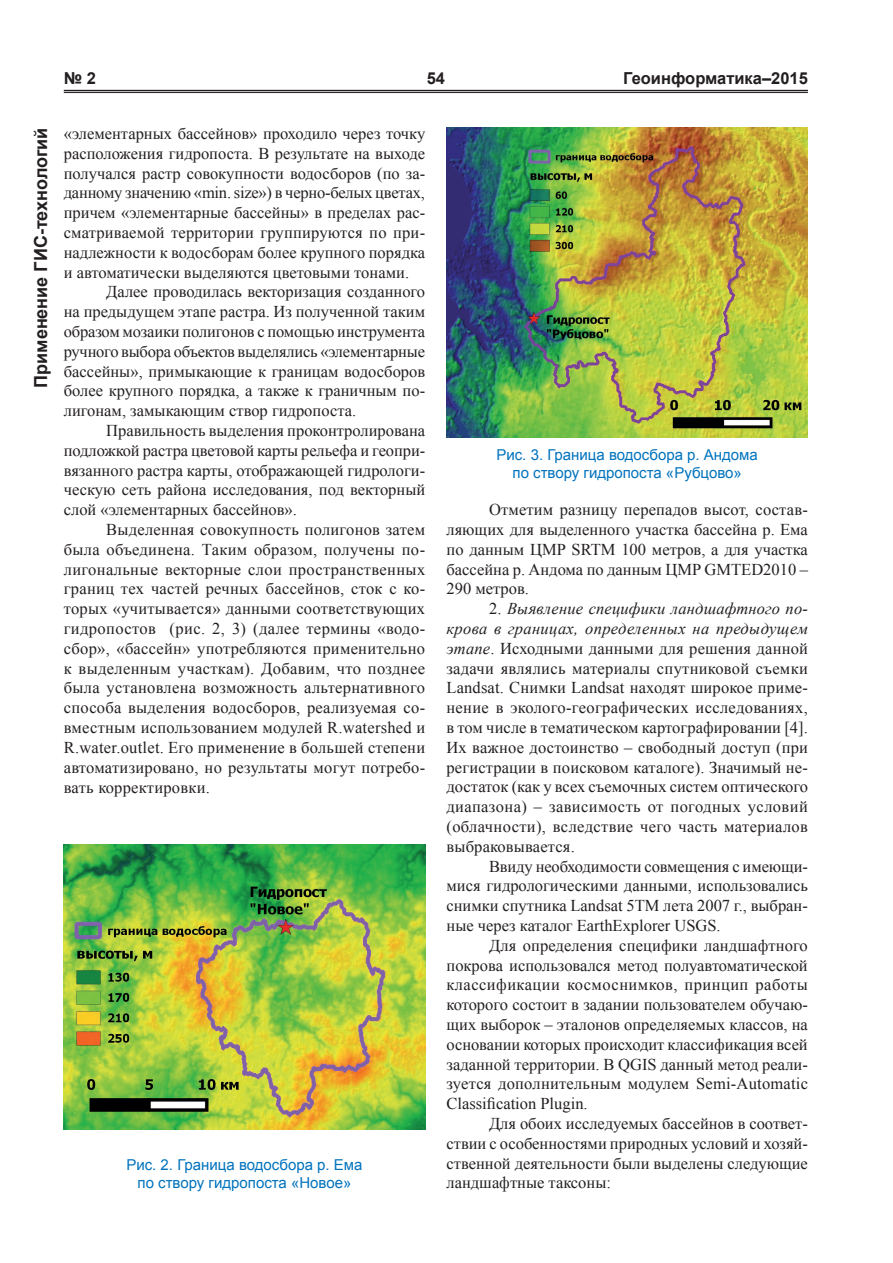
<style>
.page{position:relative;width:893px;height:1263px;background:#fff}
.page>*{position:absolute;margin:0;border:0;box-sizing:border-box;transform-origin:0 0}
.t1{font:700 18px "Arial";color:#231f20}
.t2{font:16.5px/19.8px "Times New Roman";color:#231f20;text-align:justify}
.t3{font:16.5px "Times New Roman";letter-spacing:.02em;color:#231f20}
.t4{font:16.5px "Times New Roman";letter-spacing:.025em;color:#231f20}
.t5{font:700 16.5px "Arial";color:#231f20}
.t6{font:15px/18px "Arial";color:#0073bd;text-align:center}
.s1{font-style:italic}
</style>
<div class="page">
<hr style="left:64px;top:90px;width:744px;height:1px;background:#231f20">
<hr style="left:64px;top:92px;width:744px;height:1px;background:#231f20">
<img style="left:64px;top:845px;width:361px;height:284px">
<img style="left:446px;top:128px;width:362px;height:309px">
<p class="t5" style="left:64px;top:68px;width:34px">№ 2</p>
<p class="t5" style="left:427px;top:68px;width:20px">54</p>
<p class="t5" style="left:623px;top:68px;width:186px">Геоинформатика–2015</p>
<p class="t1" style="left:29px;top:388px;width:262px;rotate:-90deg">Применение ГИС-технологий</p>
<p class="t2" style="left:64px;top:123px;width:363px">«элементарных бассейнов» проходило через точку</p>
<p class="t2" style="left:64px;top:143px;width:363px">расположения гидропоста. В результате на выходе</p>
<p class="t2" style="left:64px;top:163px;width:363px">получался растр совокупности водосборов (по за-</p>
<p class="t2" style="left:64px;top:183px;width:363px">данному значению «min. size») в черно-белых цветах,</p>
<p class="t2" style="left:64px;top:203px;width:363px">причем «элементарные бассейны» в пределах рас-</p>
<p class="t2" style="left:64px;top:222px;width:363px">сматриваемой территории группируются по при-</p>
<p class="t2" style="left:64px;top:242px;width:363px">надлежности к водосборам более крупного порядка</p>
<p class="t2" style="left:64px;top:262px;width:347px">и автоматически выделяются цветовыми тонами.</p>
<p class="t2" style="left:106px;top:282px;width:320px">Далее проводилась векторизация созданного</p>
<p class="t2" style="left:64px;top:302px;width:363px">на предыдущем этапе растра. Из полученной таким</p>
<p class="t2" style="left:64px;top:321px;width:363px">образом мозаики полигонов с помощью инструмента</p>
<p class="t2" style="left:64px;top:341px;width:363px">ручного выбора объектов выделялись «элементарные</p>
<p class="t2" style="left:64px;top:361px;width:363px">бассейны», примыкающие к границам водосборов</p>
<p class="t2" style="left:64px;top:381px;width:363px">более крупного порядка, а также к граничным по-</p>
<p class="t2" style="left:64px;top:401px;width:294px">лигонам, замыкающим створ гидропоста.</p>
<p class="t2" style="left:106px;top:420px;width:320px">Правильность выделения проконтролирована</p>
<p class="t2" style="left:64px;top:440px;width:363px">подложкой растра цветовой карты рельефа и геопри-</p>
<p class="t2" style="left:64px;top:460px;width:363px">вязанного растра карты, отображающей гидрологи-</p>
<p class="t2" style="left:64px;top:480px;width:363px">ческую сеть района исследования, под векторный</p>
<p class="t2" style="left:64px;top:500px;width:235px">слой «элементарных бассейнов».</p>
<p class="t2" style="left:106px;top:519px;width:320px">Выделенная совокупность полигонов затем</p>
<p class="t3" style="left:64px;top:538px;width:363px">была объединена. Таким образом, получены по-</p>
<p class="t3" style="left:64px;top:558px;width:363px">лигональные векторные слои пространственных</p>
<p class="t3" style="left:64px;top:578px;width:363px">границ тех частей речных бассейнов, сток с ко-</p>
<p class="t2" style="left:64px;top:599px;width:363px">торых «учитывается» данными соответствующих</p>
<p class="t4" style="left:64px;top:617px;width:363px">гидропостов (рис. 2, 3) (далее термины «водо-</p>
<p class="t2" style="left:64px;top:638px;width:363px">сбор», «бассейн» употребляются применительно</p>
<p class="t3" style="left:64px;top:657px;width:363px">к выделенным участкам). Добавим, что позднее</p>
<p class="t3" style="left:64px;top:677px;width:363px">была установлена возможность альтернативного</p>
<p class="t2" style="left:64px;top:698px;width:363px">способа выделения водосборов, реализуемая со-</p>
<p class="t2" style="left:64px;top:717px;width:363px">вместным использованием модулей R.watershed и</p>
<p class="t2" style="left:64px;top:737px;width:363px">R.water.outlet. Его применение в большей степени</p>
<p class="t2" style="left:64px;top:757px;width:363px">автоматизировано, но результаты могут потребо-</p>
<p class="t2" style="left:64px;top:777px;width:148px">вать корректировки.</p>
<p class="t6" style="left:126px;top:1156px;width:238px">Рис. 2. Граница водосбора р. Ема по створу гидропоста «Новое»</p>
<p class="t6" style="left:496px;top:446px;width:263px">Рис. 3. Граница водосбора р. Андома по створу гидропоста «Рубцово»</p>
<p class="t2" style="left:446px;top:499px;width:363px;text-indent:43px">Отметим разницу перепадов высот, состав&shy;ляющих для выделенного участка бассейна р. Ема по данным ЦМР SRTM 100 метров, а для участка бассейна р. Андома по данным ЦМР GMTED2010 – 290 метров.</p>
<p class="t2" style="left:446px;top:598px;width:363px;text-indent:43px">2. <span class="s1">Выявление специфики ландшафтного по&shy;крова в границах, определенных на предыдущем этапе</span>. Исходными данными для решения данной задачи являлись материалы спутниковой съемки Landsat. Снимки Landsat находят широкое приме&shy;нение в эколого-географических исследованиях, в том числе в тематическом картографировании [4].<br>Их важное достоинство – свободный доступ (при регистрации в поисковом каталоге). Значимый не&shy;достаток (как у всех съемочных систем оптического диапазона) – зависимость от погодных условий (облачности), вследствие чего часть материалов выбраковывается.</p>
<p class="t2" style="left:446px;top:856px;width:363px;text-indent:43px">Ввиду необходимости совмещения с имеющи&shy;мися гидрологическими данными, использовались снимки спутника Landsat 5TM лета 2007 г., выбран&shy;ные через каталог EarthExplorer USGS.</p>
<p class="t2" style="left:446px;top:935px;width:363px;text-indent:43px">Для определения специфики ландшафтного покрова использовался метод полуавтоматической классификации космоснимков, принцип работы которого состоит в задании пользователем обучаю&shy;щих выборок – эталонов определяемых классов, на основании которых происходит классификация всей заданной территории. В QGIS данный метод реали&shy;зуется дополнительным модулем Semi-Automatic Classification Plugin.</p>
<p class="t2" style="left:446px;top:1113px;width:363px;text-indent:43px">Для обоих исследуемых бассейнов в соответ&shy;ствии с особенностями природных условий и хозяй&shy;ственной деятельности были выделены следующие ландшафтные таксоны:</p>
</div>
